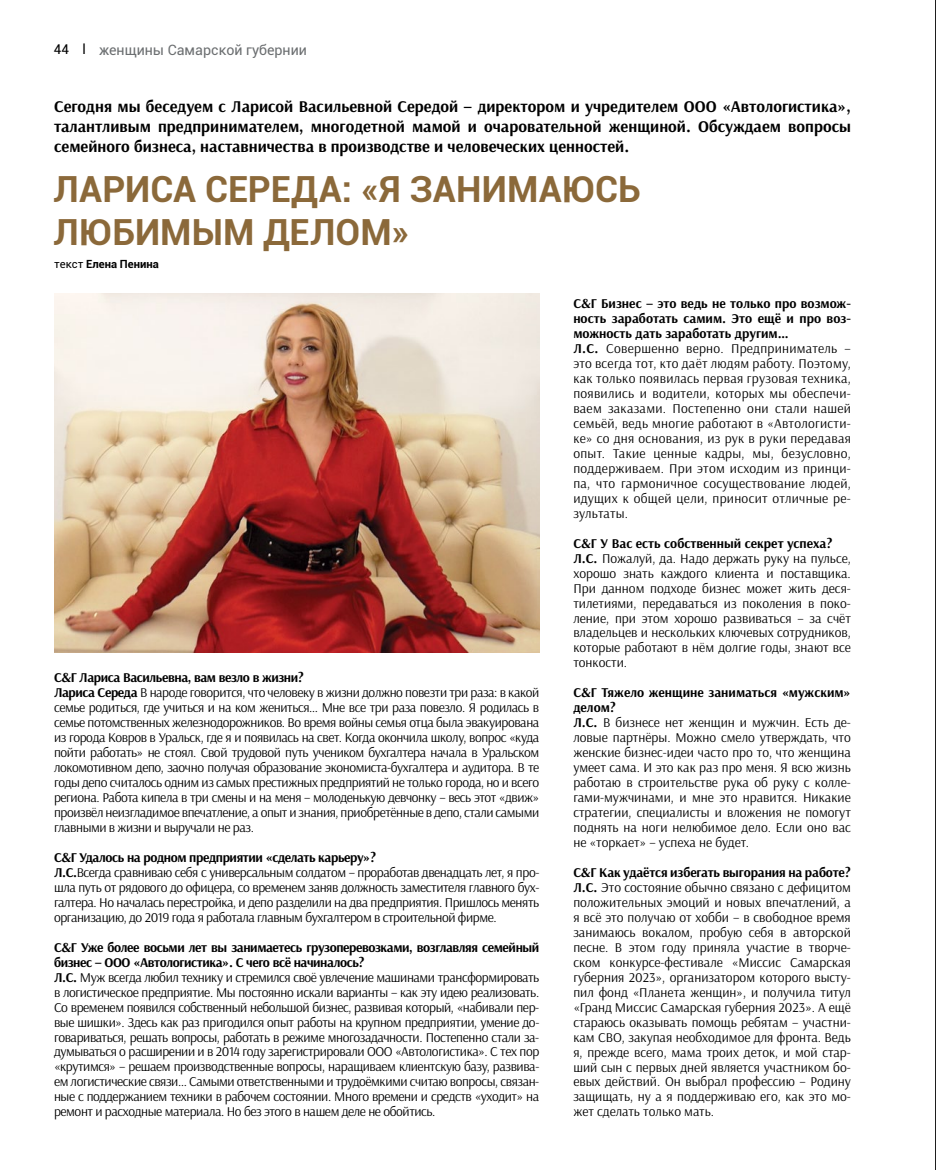
<style>
.page{position:relative;width:936px;height:1170px;background:#fff}
.page>*{position:absolute;margin:0;border:0;box-sizing:border-box;transform-origin:0 0}
.t1{font:700 36px/43.5px "Roboto";color:#8b693a}
.t2{font:700 16.5px/19.8px "Arsenal";color:#000;text-align:justify}
.t3{font:14.25px "Roboto";color:#6c6f71}
.t4{font:13.5px/15px "Arsenal";letter-spacing:-.03em;color:#000}
.t5{font:13.5px/15px "Arsenal";color:#000}
.t6{font:13.5px/15px "Arsenal";letter-spacing:.02em;color:#000}
.t7{font:13.5px "Roboto";color:#000}
.t8{font:700 11.25px "Roboto";color:#000}
.s1{font-weight:400}
.s2{font-weight:700}
.s3{font-family:"AG Opus C";font-weight:700}
</style>
<div class="page">
<img style="left:54px;top:293px;width:485px;height:359px">
<hr style="left:935px;top:0;width:1px;height:1169px;background:#000">
<p class="t7" style="left:54px;top:40px;width:34px">44 l</p>
<p class="t3" style="left:99px;top:40px;width:209px">женщины Самарской губернии</p>
<p class="t2" style="left:54px;top:97px;width:798px">Сегодня мы беседуем с Ларисой Васильевной Середой – директором и учредителем ООО «Автологистика», талантливым предпринимателем, многодетной мамой и очаровательной женщиной. Обсуждаем вопросы семейного бизнеса, наставничества в производстве и человеческих ценностей.</p>
<h1 class="t1" style="left:54px;top:166px;width:588px">ЛАРИСА СЕРЕДА: «Я ЗАНИМАЮСЬ<br>ЛЮБИМЫМ ДЕЛОМ»</h1>
<p class="t8" style="left:54px;top:256px;width:106px"><span class="s1">текст</span> Елена Пенина</p>
<p class="t4" style="left:54px;top:670px;width:487px"><span class="s2">С</span><span class="s3">&amp;</span><span class="s2">Г Лариса Васильевна, вам везло в жизни?<br>Лариса Середа</span> В народе говорится, что человеку в жизни должно повезти три раза: в какой семье родиться, где учиться и на ком жениться… Мне все три раза повезло. Я родилась в семье потомственных железнодорожников. Во время войны семья отца была эвакуирована из города Ковров в Уральск, где я и появилась на свет. Когда окончила школу, вопрос «куда пойти работать» не стоял. Свой трудовой путь учеником бухгалтера начала в Уральском локомотивном депо, заочно получая образование экономиста-бухгалтера и аудитора. В те годы депо считалось одним из самых престижных предприятий не только города, но и всего региона. Работа кипела в три смены и на меня – молоденькую девчонку – весь этот «движ» произвёл неизгладимое впечатление, а опыт и знания, приобретённые в депо, стали самыми главными в жизни и выручали не раз.</p>
<p class="t4" style="left:54px;top:849px;width:487px"><span class="s2">С</span><span class="s3">&amp;</span><span class="s2">Г Удалось на родном предприятии «сделать карьеру»?<br>Л.С.</span>Всегда сравниваю себя с универсальным солдатом – проработав двенадцать лет, я про&shy;шла путь от рядового до офицера, со временем заняв должность заместителя главного бух&shy;галтера. Но началась перестройка, и депо разделили на два предприятия. Пришлось менять организацию, до 2019 года я работала главным бухгалтером в строительной фирме.</p>
<p class="t4" style="left:54px;top:939px;width:487px"><span class="s2">С</span><span class="s3">&amp;</span><span class="s2">Г Уже более восьми лет вы занимаетесь грузоперевозками, возглавляя семейный бизнес – ООО «Автологистика». С чего всё начиналось?<br>Л.С.</span> Муж всегда любил технику и стремился своё увлечение машинами трансформировать в логистическое предприятие. Мы постоянно искали варианты – как эту идею реализовать.<br>Со временем появился собственный небольшой бизнес, развивая который, «набивали пер&shy;вые шишки». Здесь как раз пригодился опыт работы на крупном предприятии, умение до&shy;говариваться, решать вопросы, работать в режиме многозадачности. Постепенно стали за&shy;думываться о расширении и в 2014 году зарегистрировали ООО «Автологистика». С тех пор «крутимся» – решаем производственные вопросы, наращиваем клиентскую базу, развива&shy;ем логистические связи… Самыми ответственными и трудоёмкими считаю вопросы, связан&shy;ные с поддержанием техники в рабочем состоянии. Много времени и средств «уходит» на ремонт и расходные материала. Но без этого в нашем деле не обойтись.</p>
<p class="t6" style="left:573px;top:296px;width:279px"><span class="s2">С</span><span class="s3">&amp;</span><span class="s2">Г Бизнес – это ведь не только про возмож&shy;ность заработать самим. Это ещё и про воз&shy;можность дать заработать другим…<br>Л.С.</span> Совершенно верно. Предприниматель – это всегда тот, кто даёт людям работу. Поэтому, как только появилась первая грузовая техника, появились и водители, которых мы обеспечи&shy;ваем заказами. Постепенно они стали нашей семьёй, ведь многие работают в «Автологисти&shy;ке» со дня основания, из рук в руки передавая опыт. Такие ценные кадры, мы, безусловно, поддерживаем. При этом исходим из принци&shy;па, что гармоничное сосуществование людей, идущих к общей цели, приносит отличные ре&shy;зультаты.</p>
<p class="t5" style="left:573px;top:535px;width:279px"><span class="s2">С</span><span class="s3">&amp;</span><span class="s2">Г У Вас есть собственный секрет успеха?<br>Л.С.</span> Пожалуй, да. Надо держать руку на пульсе, хорошо знать каждого клиента и поставщика.<br>При данном подходе бизнес может жить деся&shy;тилетиями, передаваться из поколения в поко&shy;ление, при этом хорошо развиваться – за счёт владельцев и нескольких ключевых сотрудников, которые работают в нём долгие годы, знают все тонкости.</p>
<p class="t5" style="left:573px;top:685px;width:279px"><span class="s2">С</span><span class="s3">&amp;</span><span class="s2">Г Тяжело женщине заниматься «мужским» делом?<br>Л.С.</span> В бизнесе нет женщин и мужчин. Есть де&shy;ловые партнёры. Можно смело утверждать, что женские бизнес-идеи часто про то, что женщина умеет сама. И это как раз про меня. Я всю жизнь работаю в строительстве рука об руку с колле&shy;гами-мужчинами, и мне это нравится. Никакие стратегии, специалисты и вложения не помогут поднять на ноги нелюбимое дело. Если оно вас не «торкает» – успеха не будет.</p>
<p class="t4" style="left:573px;top:864px;width:279px;text-align:justify"><span class="s2">С</span><span class="s3">&amp;</span><span class="s2">Г Как удаётся избегать выгорания на работе?<br>Л.С.</span> Это состояние обычно связано с дефицитом положительных эмоций и новых впечатлений, а я всё это получаю от хобби – в свободное время занимаюсь вокалом, пробую себя в авторской песне. В этом году приняла участие в творче&shy;ском конкурсе-фестивале «Миссис Самарская губерния 2023», организатором которого высту&shy;пил фонд «Планета женщин», и получила титул «Гранд Миссис Самарская губерния 2023». А ещё стараюсь оказывать помощь ребятам – участни&shy;кам СВО, закупая необходимое для фронта. Ведь я, прежде всего, мама троих деток, и мой стар&shy;ший сын с первых дней является участником бо&shy;евых действий. Он выбрал профессию – Родину защищать, ну а я поддерживаю его, как это мо&shy;жет сделать только мать.</p>
</div>
